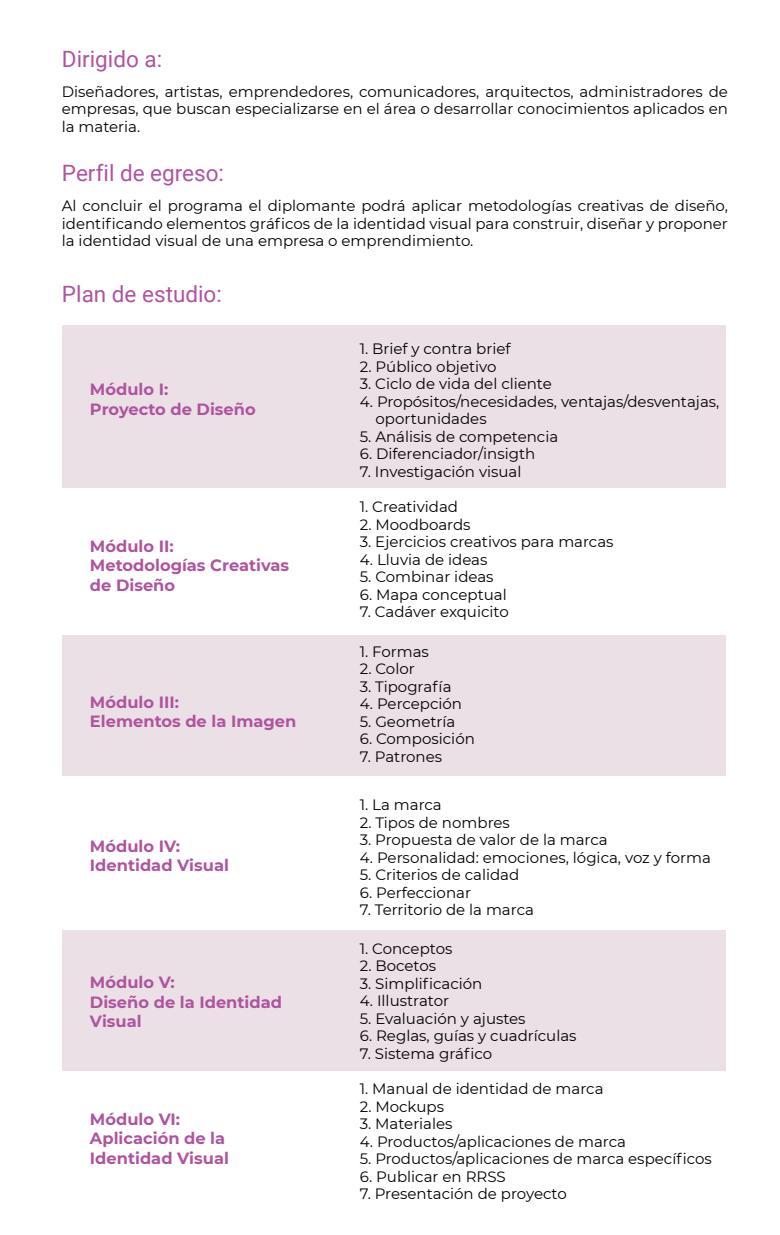
<style>
.page{position:relative;width:780px;height:1235px;background:#fff}
.page>*{position:absolute;margin:0;border:0;box-sizing:border-box;transform-origin:0 0}
.t1{font:22.5px "Roboto";color:#af549f}
.t2{font:700 16.25px/19.5px "Montserrat";color:#af549f}
.t3{font:15px/17.5px "Montserrat";color:#000;text-align:justify}
</style>
<div class="page">
<div style="left:62px;top:930px;width:663px;height:140px;background:#ebe0e6"></div>
<div style="left:62px;top:325px;width:663px;height:162px;background:#ebe0e6"></div>
<div style="left:62px;top:634px;width:663px;height:141px;background:#ebe0e6"></div>
<h1 class="t1" style="left:62px;top:43px;width:102px">Dirigido a:</h1>
<p class="t3" style="left:62px;top:82px;width:667px">Diseñadores, artistas, emprendedores, comunicadores, arquitectos, administradores de empresas, que buscan especializarse en el área o desarrollar conocimientos aplicados en la materia.</p>
<h1 class="t1" style="left:62px;top:157px;width:163px">Perfil de egreso:</h1>
<p class="t3" style="left:62px;top:197px;width:667px">Al concluir el programa el diplomante podrá aplicar metodologías creativas de diseño, identificando elementos gráficos de la identidad visual para construir, diseñar y proponer la identidad visual de una empresa o emprendimiento.</p>
<h1 class="t1" style="left:62px;top:278px;width:161px">Plan de estudio:</h1>
<p class="t2" style="left:90px;top:379px;width:167px">Módulo I:<br>Proyecto de Diseño</p>
<p class="t2" style="left:90px;top:535px;width:200px">Módulo II:<br>Metodologías Creativas de Diseño</p>
<p class="t2" style="left:90px;top:691px;width:208px">Módulo III:<br>Elementos de la Imagen</p>
<p class="t2" style="left:90px;top:835px;width:140px">Módulo IV:<br>Identidad Visual</p>
<p class="t2" style="left:90px;top:971px;width:194px">Módulo V:<br>Diseño de la Identidad<br>Visual</p>
<p class="t2" style="left:90px;top:1108px;width:140px">Módulo VI:<br>Aplicación de la<br>Identidad Visual</p>
<p class="t3" style="left:360px;top:339px;width:152px">1. Brief y contra brief</p>
<p class="t3" style="left:360px;top:357px;width:138px">2. Público objetivo</p>
<p class="t3" style="left:360px;top:374px;width:194px">3. Ciclo de vida del cliente</p>
<p class="t3" style="left:375px;top:392px;width:345px;text-indent:-16px">4. Propósitos/necesidades, ventajas/desventajas, oportunidades</p>
<p class="t3" style="left:360px;top:427px;width:200px">5. Análisis de competencia</p>
<p class="t3" style="left:360px;top:444px;width:177px">6. Diferenciador/insigth</p>
<p class="t3" style="left:360px;top:462px;width:163px">7. Investigación visual</p>
<p class="t3" style="left:360px;top:497px;width:100px">1. Creatividad</p>
<p class="t3" style="left:360px;top:515px;width:112px">2. Moodboards</p>
<p class="t3" style="left:360px;top:532px;width:255px">3. Ejercicios creativos para marcas</p>
<p class="t3" style="left:360px;top:550px;width:129px">4. Lluvia de ideas</p>
<p class="t3" style="left:360px;top:567px;width:135px">5. Combinar ideas</p>
<p class="t3" style="left:360px;top:585px;width:148px">6. Mapa conceptual</p>
<p class="t3" style="left:360px;top:602px;width:151px">7. Cadáver exquicito</p>
<p class="t3" style="left:360px;top:642px;width:71px">1. Formas</p>
<p class="t3" style="left:360px;top:659px;width:57px">2. Color</p>
<p class="t3" style="left:360px;top:677px;width:93px">3. Tipografía</p>
<p class="t3" style="left:360px;top:694px;width:104px">4. Percepción</p>
<p class="t3" style="left:360px;top:712px;width:97px">5. Geometría</p>
<p class="t3" style="left:360px;top:729px;width:117px">6. Composición</p>
<p class="t3" style="left:360px;top:747px;width:84px">7. Patrones</p>
<p class="t3" style="left:360px;top:795px;width:84px">1. La marca</p>
<p class="t3" style="left:360px;top:812px;width:152px">2. Tipos de nombres</p>
<p class="t3" style="left:360px;top:830px;width:249px">3. Propuesta de valor de la marca</p>
<p class="t3" style="left:360px;top:847px;width:353px">4. Personalidad: emociones, lógica, voz y forma</p>
<p class="t3" style="left:360px;top:865px;width:161px">5. Criterios de calidad</p>
<p class="t3" style="left:360px;top:882px;width:113px">6. Perfeccionar</p>
<p class="t3" style="left:360px;top:900px;width:176px">7. Territorio de la marca</p>
<p class="t3" style="left:360px;top:938px;width:94px">1. Conceptos</p>
<p class="t3" style="left:360px;top:956px;width:78px">2. Bocetos</p>
<p class="t3" style="left:360px;top:973px;width:124px">3. Simplificación</p>
<p class="t3" style="left:360px;top:991px;width:91px">4. Illustrator</p>
<p class="t3" style="left:360px;top:1008px;width:167px">5. Evaluación y ajustes</p>
<p class="t3" style="left:360px;top:1026px;width:218px">6. Reglas, guías y cuadrículas</p>
<p class="t3" style="left:360px;top:1043px;width:134px">7. Sistema gráfico</p>
<p class="t3" style="left:360px;top:1079px;width:245px">1. Manual de identidad de marca</p>
<p class="t3" style="left:360px;top:1096px;width:86px">2. Mockups</p>
<p class="t3" style="left:360px;top:1114px;width:94px">3. Materiales</p>
<p class="t3" style="left:360px;top:1131px;width:268px">4. Productos/aplicaciones de marca</p>
<p class="t3" style="left:360px;top:1149px;width:353px">5. Productos/aplicaciones de marca específicos</p>
<p class="t3" style="left:360px;top:1166px;width:148px">6. Publicar en RRSS</p>
<p class="t3" style="left:360px;top:1184px;width:208px">7. Presentación de proyecto</p>
</div>
